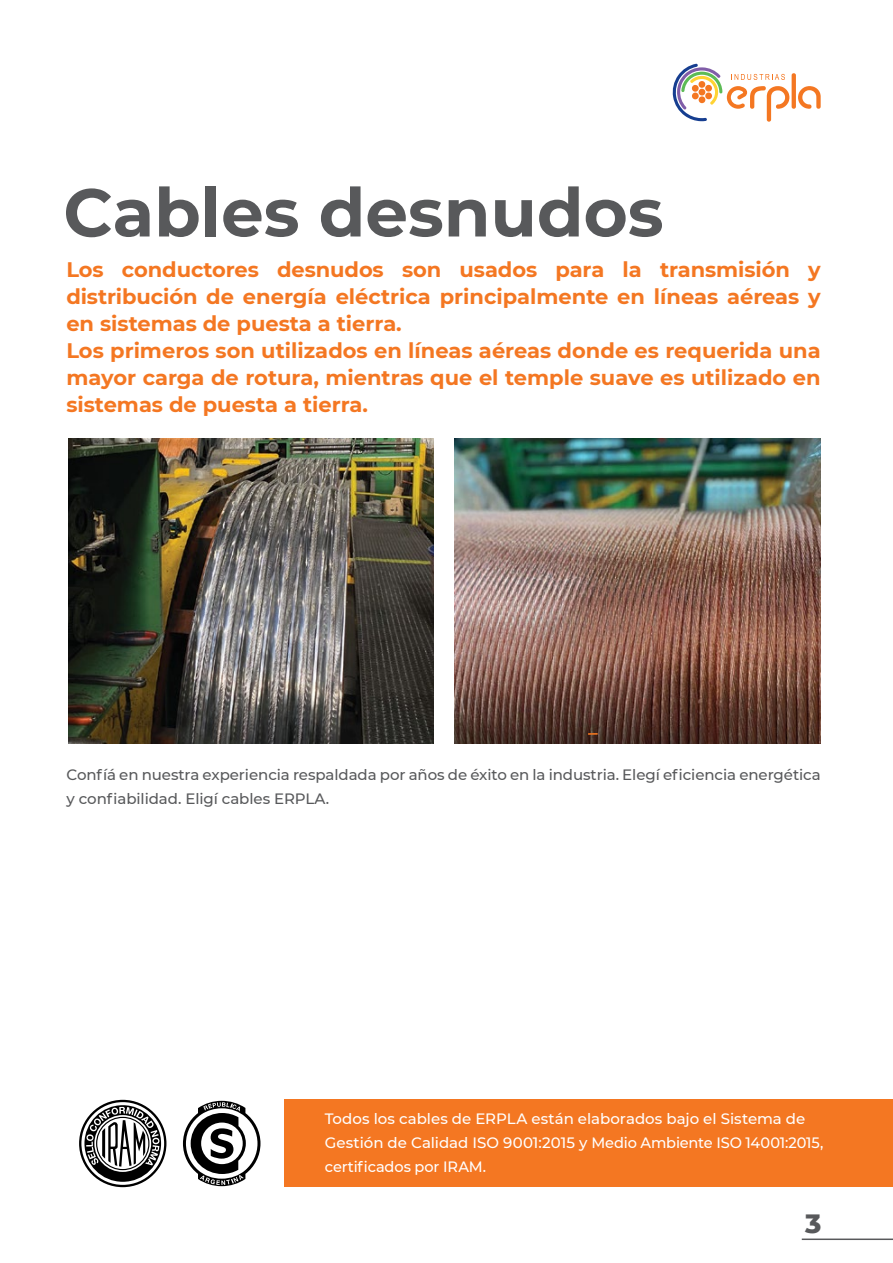
<style>
.page{position:relative;width:893px;height:1263px;background:#fff}
.page>*{position:absolute;margin:0;border:0;box-sizing:border-box;transform-origin:0 0}
.t1{font:700 67.5px "Montserrat";color:#58595b}
.t2{font:800 27px "Montserrat";color:#58595b}
.t3{font:700 21px/27px "Montserrat";color:#f47722}
.t4{font:500 15px/24px "Montserrat";color:#fff}
.t5{font:500 15px/24px "Montserrat";letter-spacing:-.005em;color:#58595b}
</style>
<div class="page">
<img style="left:454px;top:438px;width:367px;height:305px">
<img style="left:68px;top:438px;width:366px;height:305px">
<svg style="left:588px;top:733px;width:10px;height:2px"></svg>
<div style="left:284px;top:1099px;width:609px;height:87px;background:#f47722"></div>
<svg style="left:84px;top:1105px;width:77px;height:77px"></svg>
<div style="left:79px;top:1100px;width:87px;height:87px;border:2px solid #000;border-radius:50%"></div>
<svg style="left:183px;top:1101px;width:77px;height:85px"></svg>
<hr style="left:802px;top:1238px;width:91px;height:2px;background:#58595b">
<svg style="left:672px;top:64px;width:149px;height:58px"></svg>
<h1 class="t1" style="left:63px;top:164px;width:602px">Cables desnudos</h1>
<p class="t3" style="left:66px;top:255px;width:756px">Los conductores desnudos son usados para la transmisión y distribución de energía eléctrica principalmente en líneas aéreas y en sistemas de puesta a tierra.<br>Los primeros son utilizados en líneas aéreas donde es requerida una mayor carga de rotura, mientras que el temple suave es utilizado en sistemas de puesta a tierra.</p>
<p class="t5" style="left:67px;top:762px;width:756px">Confíá en nuestra experiencia respaldada por años de éxito en la industria. Elegí eficiencia energética y confiabilidad. Eligí cables ERPLA.</p>
<p class="t4" style="left:325px;top:1106px;width:500px">Todos los cables de ERPLA están elaborados bajo el Sistema de<br>Gestión de Calidad ISO 9001:2015 y Medio Ambiente ISO 14001:2015, certificados por IRAM.</p>
<p class="t2" style="left:805px;top:1203px;width:18px">3</p>
</div>
